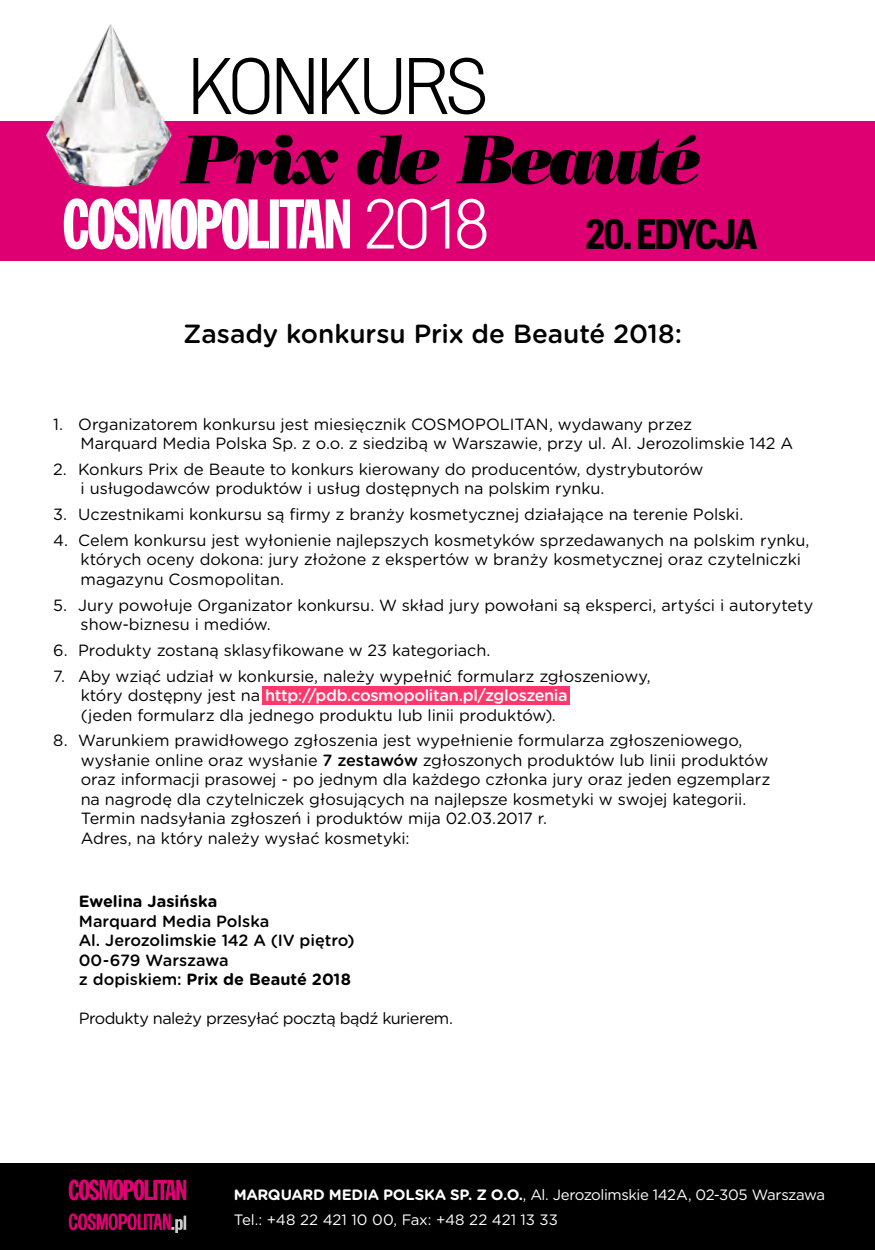
<style>
.page{position:relative;width:875px;height:1250px;background:#fff}
.page>*{position:absolute;margin:0;border:0;box-sizing:border-box;transform-origin:0 0}
.t1{font:300 79.38px "Helsinki Pl";letter-spacing:-.08em;color:#000}
.t2{font:300 70px "Helsinki Pl";color:#fff}
.t3{font:700 42.5px "Helsinki Pl";letter-spacing:-.06em;color:#000}
.t4{font:500 26.25px "Gotham Rounded";letter-spacing:-.005em;color:#000}
.t5{font:16.25px/19.5px "Gotham Rounded";letter-spacing:-.005em;color:#000}
.t6{font:500 16.25px/19.5px "Gotham Rounded";letter-spacing:-.005em;color:#000}
.t7{font:16.25px "Gotham Rounded";letter-spacing:-.035em;color:#000}
.t8{font:700 16.25px "Gotham Rounded";letter-spacing:.005em;color:#000}
.t9{font:15px/25px "Gotham Rounded";letter-spacing:-.025em;color:#fff}
.s1{font-weight:500;color:#fff}
.s2{font-weight:500}
.s3{font-weight:700}
</style>
<div class="page">
<div style="left:262px;top:687px;width:307px;height:18px;background:#ff386c"></div>
<div style="left:0;top:1164px;width:875px;height:86px;background:#000"></div>
<div style="left:0;top:121px;width:875px;height:140px;background:#de0073"></div>
<svg style="left:181px;top:135px;width:157px;height:50px"></svg>
<svg style="left:357px;top:135px;width:82px;height:50px"></svg>
<svg style="left:456px;top:135px;width:244px;height:50px"></svg>
<img style="left:45px;top:24px;width:136px;height:164px">
<svg style="left:69px;top:1213px;width:117px;height:20px"></svg>
<svg style="left:64px;top:198px;width:286px;height:51px"></svg>
<svg style="left:69px;top:1179px;width:117px;height:21px"></svg>
<h1 class="t1" style="left:186px;top:38px;width:305px">KONKURS</h1>
<h2 class="t2" style="left:363px;top:181px;width:128px">2018</h2>
<h3 class="t3" style="left:585px;top:208px;width:174px">20. EDYCJA</h3>
<h3 class="t4" style="left:183px;top:315px;width:500px">Zasady konkursu Prix de Beauté 2018:</h3>
<p class="t5" style="left:81px;top:413px;width:714px;text-indent:-27px">1. Organizatorem konkursu jest miesięcznik COSMOPOLITAN, wydawany przez<br>Marquard Media Polska Sp. z o.o. z siedzibą w Warszawie, przy ul. Al. Jerozolimskie 142 A</p>
<p class="t5" style="left:81px;top:459px;width:624px;text-indent:-27px">2. Konkurs Prix de Beaute to konkurs kierowany do producentów, dystrybutorów i usługodawców produktów i usług dostępnych na polskim rynku.</p>
<p class="t5" style="left:53px;top:504px;width:692px">3. Uczestnikami konkursu są firmy z branży kosmetycznej działające na terenie Polski.</p>
<p class="t5" style="left:81px;top:530px;width:730px;text-indent:-28px">4. Celem konkursu jest wyłonienie najlepszych kosmetyków sprzedawanych na polskim rynku, których oceny dokona: jury złożone z ekspertów w branży kosmetycznej oraz czytelniczki magazynu Cosmopolitan.</p>
<p class="t5" style="left:81px;top:594px;width:734px;text-indent:-27px">5. Jury powołuje Organizator konkursu. W skład jury powołani są eksperci, artyści i autorytety show-biznesu i mediów.</p>
<p class="t5" style="left:53px;top:640px;width:439px">6. Produkty zostaną sklasyfikowane w 23 kategoriach.</p>
<p class="t5" style="left:81px;top:665px;width:572px;text-indent:-28px">7. Aby wziąć udział w konkursie, należy wypełnić formularz zgłoszeniowy, który dostępny jest na <span class="s1">http://pdb.cosmopolitan.pl/zgloszenia<br></span>(jeden formularz dla jednego produktu lub linii produktów).</p>
<p class="t5" style="left:81px;top:730px;width:691px;text-indent:-27px">8. Warunkiem prawidłowego zgłoszenia jest wypełnienie formularza zgłoszeniowego, wysłanie online oraz wysłanie <span class="s2">7 zestawów</span> zgłoszonych produktów lub linii produktów oraz informacji prasowej - po jednym dla każdego członka jury oraz jeden egzemplarz na nagrodę dla czytelniczek głosujących na najlepsze kosmetyki w swojej kategorii.<br>Termin nadsyłania zgłoszeń i produktów mija 02.03.2017 r.<br>Adres, na który należy wysłać kosmetyki:</p>
<p class="t8" style="left:79px;top:890px;width:140px">Ewelina Jasińska</p>
<p class="t6" style="left:79px;top:911px;width:277px">Marquard Media Polska<br>Al. Jerozolimskie 142 A (IV piętro)<br>00-679 Warszawa<br>z dopiskiem: <span class="s3">Prix de Beauté 2018</span></p>
<p class="t7" style="left:79px;top:1007px;width:376px">Produkty należy przesyłać pocztą bądź kurierem.</p>
<p class="t9" style="left:234px;top:1182px;width:593px"><span class="s3">Marquard Media Polska Sp. z o.o.</span>, Al. Jerozolimskie 142A, 02-305 Warszawa<br>Tel.: +48 22 421 10 00, Fax: +48 22 421 13 33</p>
</div>
